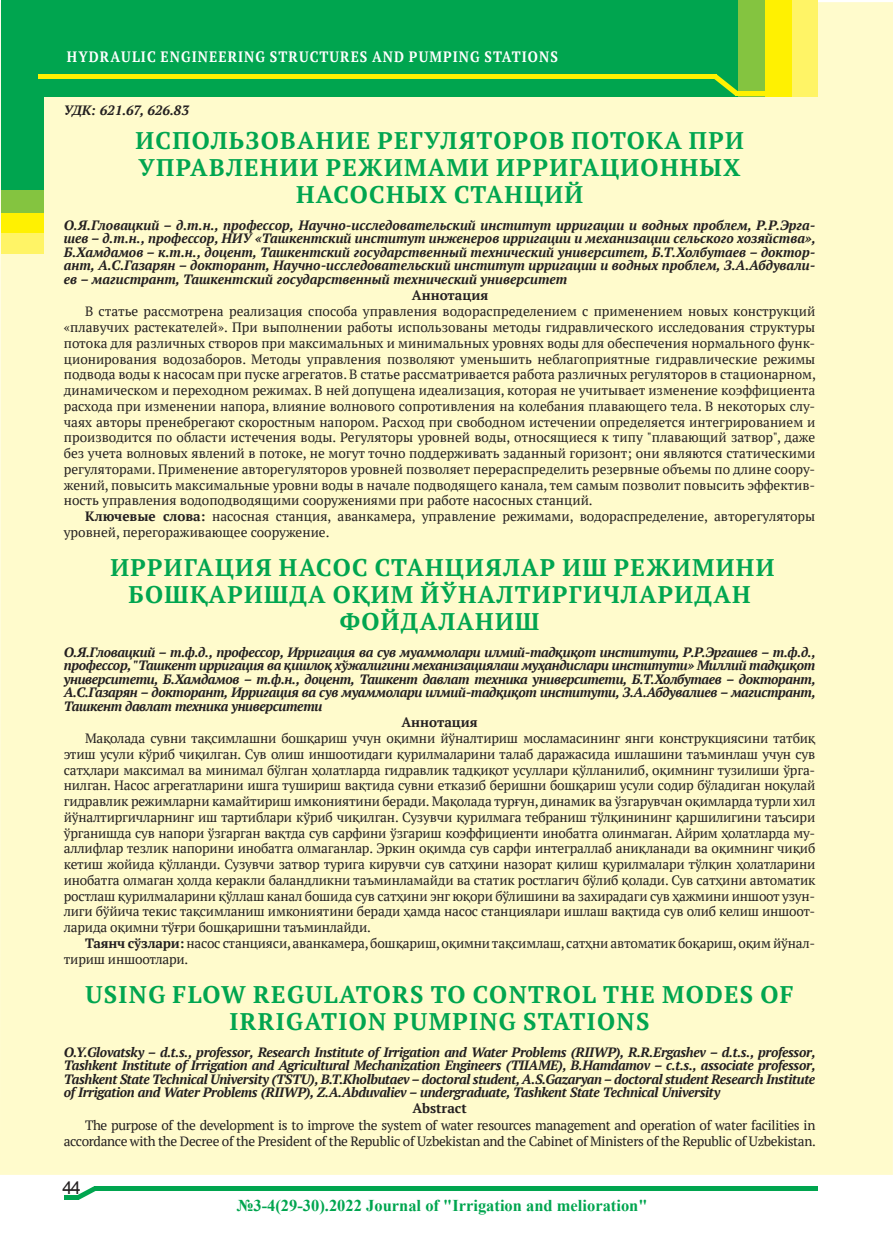
<style>
.page{position:relative;width:893px;height:1259px;background:#fff}
.page>*{position:absolute;margin:0;border:0;box-sizing:border-box;transform-origin:0 0}
.t1{font:700 24px/27px "PT Serif";letter-spacing:.055em;color:#00a54f;text-align:center}
.t2{font:18px "Arial";color:#231f20}
.t3{font:700 16.5px "Times New Roman";color:#00a54f}
.t4{font:700 15px "PT Serif";letter-spacing:.08em;color:#fff;scale:.9 1}
.t5{font:700 15px "PT Serif";color:#fff;scale:.9 1}
.t6{font:13.5px/15.8px "PT Serif";letter-spacing:-.015em;color:#231f20;text-align:justify}
.t7{font:italic 700 13.5px/13.5px "PT Serif";letter-spacing:-.025em;color:#231f20;text-align:justify}
.t8{font:700 13.5px "PT Serif";color:#231f20}
.t9{font:italic 700 13.5px "PT Serif";color:#231f20}
.s1{font-weight:700}
</style>
<div class="page">
<div style="left:0;top:2px;width:893px;height:1173px;background:#fffbcc"></div>
<div style="left:389px;top:0;width:428px;height:96px;background:#fff466"></div>
<div style="left:359px;top:0;width:432px;height:96px;background:#fff101"></div>
<div style="left:178px;top:0;width:586px;height:96px;background:#84c440"></div>
<div style="left:1px;top:0;width:737px;height:96px;background:#00a54f"></div>
<div style="left:1px;top:160px;width:42px;height:94px;background:#fff466"></div>
<div style="left:1px;top:160px;width:42px;height:73px;background:#fff101"></div>
<div style="left:1px;top:160px;width:42px;height:52px;background:#84c440"></div>
<div style="left:1px;top:95px;width:42px;height:95px;background:#00a54f"></div>
<div style="left:38px;top:74px;width:678px;height:5px;background:#fff101"></div>
<hr style="left:736px;top:92px;width:29px;height:4px;background:#fff101">
<svg style="left:714px;top:74px;width:25px;height:22px"></svg>
<div style="left:94px;top:1186px;width:724px;height:5px;background:#00a54f"></div>
<div style="left:65px;top:1194px;width:14px;height:5px;background:#00a54f"></div>
<svg style="left:77px;top:1186px;width:19px;height:13px"></svg>
<p class="t5" style="left:421px;top:47px;width:224px">ГИДРОТЕХНИКА ИНШООТЛА</p>
<p class="t4" style="left:67px;top:47px;width:547px">HYDRAULIC ENGINEERING STRUCTURES AND PUMPING STATIONS</p>
<p class="t9" style="left:64px;top:101px;width:127px">УДК: 621.67, 626.83</p>
<h1 class="t1" style="left:135px;top:127px;width:610px">ИСПОЛЬЗОВАНИЕ РЕГУЛЯТОРОВ ПОТОКА ПРИ<br>УПРАВЛЕНИИ РЕЖИМАМИ ИРРИГАЦИОННЫХ<br>НАСОСНЫХ СТАНЦИЙ</h1>
<p class="t7" style="left:64px;top:218px;width:753px">О.Я.Гловацкий – д.т.н., профессор, Научно-исследовательский институт ирригации и водных проблем, Р.Р.Эрга&shy;шев – д.т.н., профессор, НИУ «Ташкентский институт инженеров ирригации и механизации сельского хозяйства», Б.Хамдамов – к.т.н., доцент, Ташкентский государственный технический университет, Б.Т.Холбутаев – доктор&shy;ант, А.С.Газарян – докторант, Научно-исследовательский институт ирригации и водных проблем, З.А.Абдували&shy;ев – магистрант, Ташкентский государственный технический университет</p>
<p class="t8" style="left:412px;top:287px;width:78px">Аннотация</p>
<p class="t6" style="left:64px;top:303px;width:754px;text-indent:21px">В статье рассмотрена реализация способа управления водораспределением с применением новых конструкций «плавучих растекателей». При выполнении работы использованы методы гидравлического исследования структуры потока для различных створов при максимальных и минимальных уровнях воды для обеспечения нормального функ&shy;ционирования водозаборов. Методы управления позволяют уменьшить неблагоприятные гидравлические режимы подвода воды к насосам при пуске агрегатов. В статье рассматривается работа различных регуляторов в стационарном, динамическом и переходном режимах. В ней допущена идеализация, которая не учитывает изменение коэффициента расхода при изменении напора, влияние волнового сопротивления на колебания плавающего тела. В некоторых слу&shy;чаях авторы пренебрегают скоростным напором. Расход при свободном истечении определяется интегрированием и производится по области истечения воды. Регуляторы уровней воды, относящиеся к типу "плавающий затвор", даже без учета волновых явлений в потоке, не могут точно поддерживать заданный горизонт; они являются статическими регуляторами. Применение авторегуляторов уровней позволяет перераспределить резервные объемы по длине соору&shy;жений, повысить максимальные уровни воды в начале подводящего канала, тем самым позволит повысить эффектив&shy;ность управления водоподводящими сооружениями при работе насосных станций.</p>
<p class="t6" style="left:64px;top:508px;width:753px;text-indent:21px"><span class="s1">Ключевые слова:</span> насосная станция, аванкамера, управление режимами, водораспределение, авторегуляторы уровней, перегораживающее сооружение.</p>
<h1 class="t1" style="left:111px;top:553px;width:665px">ИРРИГАЦИЯ НАСОС СТАНЦИЯЛАР ИШ РЕЖИМИНИ<br>БОШҚАРИШДА ОҚИМ ЙЎНАЛТИРГИЧЛАРИДАН<br>ФОЙДАЛАНИШ</h1>
<p class="t7" style="left:64px;top:645px;width:753px">О.Я.Гловацкий – т.ф.д., профессор, Ирригация ва сув муаммолари илмий-тадқиқот институти, Р.Р.Эргашев – т.ф.д., профессор, "Ташкент ирригация ва қишлоқ хўжалигини механизациялаш муҳандислари институти» Миллий тадқиқот университети, Б.Хамдамов – т.ф.н., доцент, Ташкент давлат техника университети, Б.Т.Холбутаев – докторант, А.С.Газарян – докторант, Ирригация ва сув муаммолари илмий-тадқиқот институти, З.А.Абдувалиев – магистрант, Ташкент давлат техника университети</p>
<p class="t8" style="left:401px;top:713px;width:78px">Аннотация</p>
<p class="t6" style="left:64px;top:730px;width:753px;text-indent:21px">Мақолада сувни тақсимлашни бошқариш учун оқимни йўналтириш мосламасининг янги конструкциясини татбиқ этиш усули кўриб чиқилган. Сув олиш иншоотидаги қурилмаларини талаб даражасида ишлашини таъминлаш учун сув сатҳлари максимал ва минимал бўлган ҳолатларда гидравлик тадқиқот усуллари қўлланилиб, оқимнинг тузилиши ўрга&shy;нилган. Насос агрегатларини ишга тушириш вақтида сувни етказиб беришни бошқариш усули содир бўладиган ноқулай гидравлик режимларни камайтириш имкониятини беради. Мақолада турғун, динамик ва ўзгарувчан оқимларда турли хил йўналтиргичларнинг иш тартиблари кўриб чиқилган. Сузувчи қурилмага тебраниш тўлқинининг қаршилигини таъсири ўрганишда сув напори ўзгарган вақтда сув сарфини ўзгариш коэффициенти инобатга олинмаган. Айрим ҳолатларда му&shy;аллифлар тезлик напорини инобатга олмаганлар. Эркин оқимда сув сарфи интеграллаб аниқланади ва оқимнинг чиқиб кетиш жойида қўлланди. Сузувчи затвор турига кирувчи сув сатҳини назорат қилиш қурилмалари тўлқин ҳолатларини инобатга олмаган ҳолда керакли баландликни таъминламайди ва статик ростлагич бўлиб қолади. Сув сатҳини автоматик ростлаш қурилмаларини қўллаш канал бошида сув сатҳини энг юқори бўлишини ва захирадаги сув ҳажмини иншоот узун&shy;лиги бўйича текис тақсимланиш имкониятини беради ҳамда насос станциялари ишлаш вақтида сув олиб келиш иншоот&shy;ларида оқимни тўғри бошқаришни таъминлайди.</p>
<p class="t6" style="left:64px;top:935px;width:753px;text-indent:21px"><span class="s1">Таянч сўзлари:</span> насос станцияси, аванкамера, бошқариш, оқимни тақсимлаш, сатҳни автоматик боқариш, оқим йўнал&shy;тириш иншоотлари.</p>
<h1 class="t1" style="left:85px;top:980px;width:710px">USING FLOW REGULATORS TO CONTROL THE MODES OF<br>IRRIGATION PUMPING STATIONS</h1>
<p class="t7" style="left:64px;top:1045px;width:753px">O.Y.Glovatsky – d.t.s., professor, Research Institute of Irrigation and Water Problems (RIIWP), R.R.Ergashev – d.t.s., professor, Tashkent Institute of Irrigation and Agricultural Mechanization Engineers (TIIAME), B.Hamdamov – c.t.s., associate professor, Tashkent State Technical University (TSTU), B.T.Kholbutaev – doctoral student, A.S.Gazaryan – doctoral student Research Institute of Irrigation and Water Problems (RIIWP), Z.A.Abduvaliev – undergraduate, Tashkent State Technical University</p>
<p class="t8" style="left:412px;top:1099px;width:56px">Abstract</p>
<p class="t6" style="left:64px;top:1116px;width:754px;line-height:16.2px;text-align:right">The purpose of the development is to improve the system of water resources management and operation of water facilities in accordance with the Decree of the President of the Republic of Uzbekistan and the Cabinet of Ministers of the Republic of Uzbekistan.</p>
<h2 class="t2" style="left:63px;top:1175px;width:20px">44</h2>
<p class="t3" style="left:237px;top:1193px;width:412px">№3-4(29-30).2022 Journal of "Irrigation and melioration"</p>
</div>
